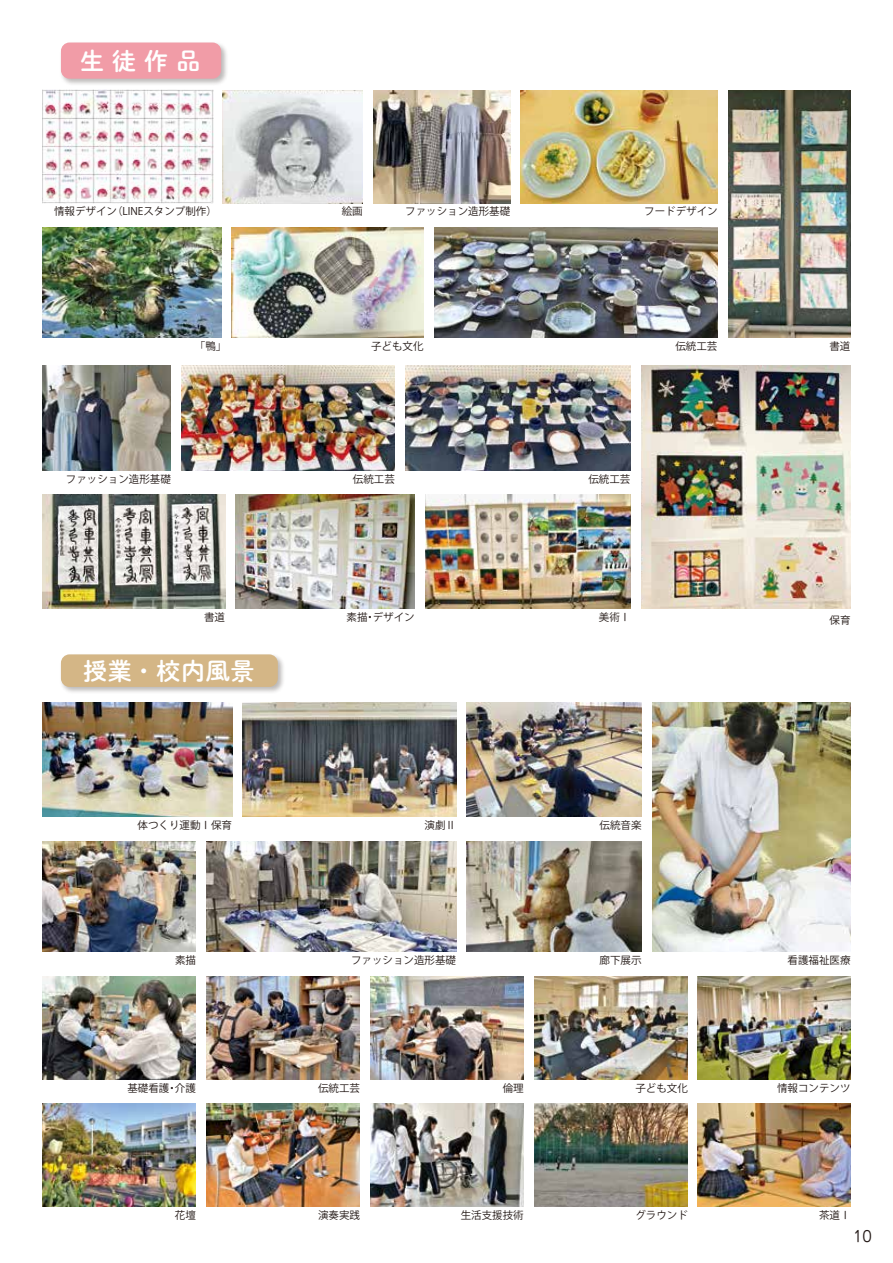
<style>
.page{position:relative;width:893px;height:1263px;background:#fff}
.page>*{position:absolute;margin:0;border:0;box-sizing:border-box;transform-origin:0 0}
.t1{font:24px "Shuei M Go Std B";letter-spacing:.025em;color:#fff}
.t2{font:15px "Jun 201 Pro";color:#221815}
.t3{font:10.5px "Koz Go Pr 6 N";color:#221815}
</style>
<div class="page">
<img style="left:43px;top:702px;width:189px;height:115px">
<img style="left:43px;top:89px;width:171px;height:115px">
<div style="left:59px;top:41px;width:170px;height:45px;background:#221815;opacity:.3"></div>
<div style="left:61px;top:43px;width:160px;height:36px;background:#f19ca7;border-radius:9px"></div>
<div style="left:59px;top:653px;width:227px;height:41px;background:#221815;opacity:.3"></div>
<div style="left:61px;top:654px;width:217px;height:33px;background:#d4b686;border-radius:9px"></div>
<img style="left:521px;top:90px;width:197px;height:114px">
<img style="left:232px;top:227px;width:191px;height:111px">
<img style="left:43px;top:228px;width:179px;height:110px">
<img style="left:222px;top:90px;width:141px;height:114px">
<img style="left:373px;top:90px;width:137px;height:114px">
<img style="left:434px;top:227px;width:283px;height:111px">
<img style="left:728px;top:90px;width:122px;height:248px">
<img style="left:43px;top:365px;width:128px;height:105px">
<img style="left:406px;top:365px;width:225px;height:105px">
<img style="left:182px;top:365px;width:213px;height:105px">
<img style="left:642px;top:365px;width:208px;height:244px">
<img style="left:43px;top:494px;width:182px;height:115px">
<img style="left:236px;top:494px;width:179px;height:115px">
<img style="left:425px;top:494px;width:205px;height:115px">
<img style="left:467px;top:841px;width:175px;height:111px">
<img style="left:243px;top:702px;width:213px;height:115px">
<img style="left:43px;top:841px;width:153px;height:111px">
<img style="left:652px;top:702px;width:198px;height:250px">
<img style="left:207px;top:841px;width:249px;height:111px">
<img style="left:467px;top:702px;width:175px;height:115px">
<img style="left:43px;top:976px;width:153px;height:103px">
<img style="left:43px;top:1104px;width:153px;height:102px">
<img style="left:207px;top:976px;width:153px;height:103px">
<img style="left:207px;top:1104px;width:153px;height:103px">
<img style="left:370px;top:976px;width:153px;height:103px">
<img style="left:370px;top:1104px;width:153px;height:103px">
<img style="left:534px;top:976px;width:153px;height:103px">
<img style="left:534px;top:1104px;width:153px;height:103px">
<img style="left:697px;top:976px;width:153px;height:103px">
<img style="left:697px;top:1104px;width:153px;height:103px">
<h1 class="t1" style="left:80px;top:43px;width:122px">生徒作品</h1>
<p class="t3" style="left:54px;top:205px;width:164px">情報デザイン（LINEスタンプ制作）</p>
<p class="t3" style="left:342px;top:205px;width:22px">絵画</p>
<p class="t3" style="left:405px;top:205px;width:106px">ファッション造形基礎</p>
<p class="t3" style="left:644px;top:205px;width:75px">フードデザイン</p>
<p class="t3" style="left:195px;top:340px;width:33px">「鴨」</p>
<p class="t3" style="left:371px;top:340px;width:54px">子ども文化</p>
<p class="t3" style="left:675px;top:340px;width:43px">伝統工芸</p>
<p class="t3" style="left:66px;top:473px;width:107px">ファッション造形基礎</p>
<p class="t3" style="left:353px;top:473px;width:43px">伝統工芸</p>
<p class="t3" style="left:588px;top:473px;width:43px">伝統工芸</p>
<p class="t3" style="left:204px;top:611px;width:22px">書道</p>
<p class="t3" style="left:347px;top:611px;width:70px">素描・デザイン</p>
<p class="t3" style="left:599px;top:611px;width:33px">美術Ⅰ</p>
<h1 class="t1" style="left:83px;top:653px;width:173px">授業・校内風景</h1>
<p class="t3" style="left:138px;top:819px;width:96px">体つくり運動Ⅰ保育</p>
<p class="t3" style="left:425px;top:819px;width:33px">演劇Ⅱ</p>
<p class="t3" style="left:600px;top:819px;width:43px">伝統音楽</p>
<p class="t3" style="left:829px;top:340px;width:22px">書道</p>
<p class="t3" style="left:829px;top:615px;width:22px">保育</p>
<p class="t3" style="left:175px;top:954px;width:22px">素描</p>
<p class="t3" style="left:351px;top:954px;width:106px">ファッション造形基礎</p>
<p class="t3" style="left:600px;top:954px;width:43px">廊下展示</p>
<p class="t3" style="left:787px;top:954px;width:64px">看護福祉医療</p>
<p class="t3" style="left:127px;top:1082px;width:70px">基礎看護・介護</p>
<p class="t3" style="left:318px;top:1082px;width:43px">伝統工芸</p>
<p class="t3" style="left:503px;top:1082px;width:22px">倫理</p>
<p class="t3" style="left:635px;top:1082px;width:54px">子ども文化</p>
<p class="t3" style="left:777px;top:1082px;width:75px">情報コンテンツ</p>
<p class="t3" style="left:175px;top:1209px;width:22px">花壇</p>
<p class="t3" style="left:318px;top:1209px;width:43px">演奏実践</p>
<p class="t3" style="left:461px;top:1209px;width:64px">生活支援技術</p>
<p class="t3" style="left:635px;top:1209px;width:54px">グラウンド</p>
<p class="t3" style="left:819px;top:1209px;width:33px">茶道Ⅰ</p>
<h2 class="t2" style="left:853px;top:1224px;width:20px">10</h2>
</div>
